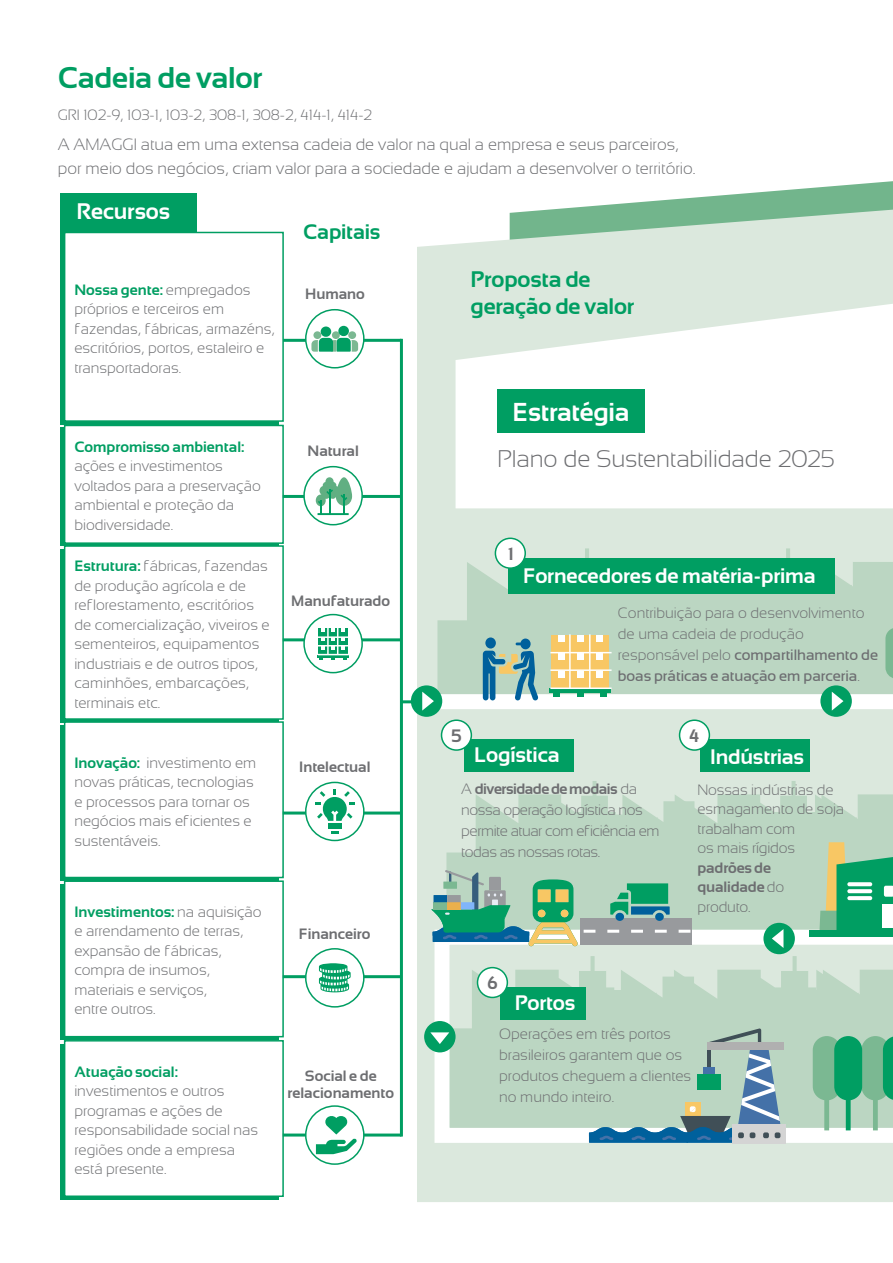
<style>
.page{position:relative;width:893px;height:1263px;background:#fff}
.page>*{position:absolute;margin:0;border:0;box-sizing:border-box;transform-origin:0 0}
.t1{font:700 30px "Sansation AMAGGI";letter-spacing:-.01em;color:#009e62}
.t2{font:700 25.95px "Sansation AMAGGI";letter-spacing:-.01em;color:#fff}
.t3{font:300 24.15px "Sansation AMAGGI";letter-spacing:-.005em;color:#6d6e71}
.t4{font:700 22.5px/27px "Sansation AMAGGI";letter-spacing:-.005em;color:#009e62}
.t5{font:700 22.5px "Sansation AMAGGI";letter-spacing:-.005em;color:#fff}
.t6{font:700 21px "Sansation AMAGGI";letter-spacing:-.01em;color:#fff}
.t7{font:700 21px "Sansation AMAGGI";letter-spacing:-.01em;color:#009e62}
.t8{font:700 18px "Sansation AMAGGI";color:#6d6e71}
.t9{font:300 16.5px/24px "Sansation AMAGGI";color:#6d6e71}
.t10{font:300 15px/19.5px "Sansation AMAGGI";color:#6d6e71}
.t11{font:700 15px/19.5px "Sansation AMAGGI";letter-spacing:-.005em;color:#6d6e71;text-align:center}
.t12{font:300 15px/21px "Sansation AMAGGI";letter-spacing:-.03em;color:#6d6e71}
.t13{font:700 15px "Sansation AMAGGI";color:#009e62}
.s1{font-weight:700;color:#009e62}
.s2{font-weight:600}
.s3{font-weight:700}
.s4{font-weight:300}
</style>
<div class="page">
<svg style="left:545px;top:181px;width:348px;height:29px"></svg>
<svg style="left:417px;top:210px;width:476px;height:992px;background:#d6e5d9"></svg>
<div style="left:60px;top:427px;width:219px;height:119px;background:#009e62"></div>
<div style="left:64px;top:425px;width:220px;height:119px;background:#fff;border:2px solid #009e62"></div>
<div style="left:60px;top:549px;width:219px;height:174px;background:#009e62"></div>
<div style="left:64px;top:545px;width:220px;height:175px;background:#fff;border:2px solid #009e62"></div>
<div style="left:60px;top:725px;width:219px;height:156px;background:#009e62"></div>
<div style="left:64px;top:721px;width:220px;height:157px;background:#fff;border:2px solid #009e62"></div>
<div style="left:60px;top:884px;width:219px;height:156px;background:#009e62"></div>
<div style="left:64px;top:880px;width:220px;height:157px;background:#fff;border:2px solid #009e62"></div>
<div style="left:60px;top:1044px;width:219px;height:155px;background:#009e62"></div>
<div style="left:64px;top:1040px;width:220px;height:157px;background:#fff;border:2px solid #009e62"></div>
<hr style="left:400px;top:339px;width:3px;height:797px;background:#009e62">
<hr style="left:401px;top:700px;width:32px;height:3px;background:#009e62">
<svg style="left:456px;top:304px;width:437px;height:204px"></svg>
<div style="left:497px;top:389px;width:148px;height:44px;background:#009e62"></div>
<svg style="left:411px;top:687px;width:482px;height:463px;background:#dbe9de"></svg>
<div style="left:411px;top:685px;width:31px;height:32px;background:#009e62;border-radius:50%"></div>
<div style="left:820px;top:685px;width:32px;height:32px;background:#009e62;border-radius:50%"></div>
<div style="left:424px;top:1021px;width:32px;height:31px;background:#009e62;border-radius:50%"></div>
<div style="left:763px;top:923px;width:32px;height:31px;background:#009e62;border-radius:50%"></div>
<div style="left:465px;top:740px;width:109px;height:32px;background:#009e62"></div>
<svg style="left:422px;top:548px;width:471px;height:162px;background:#a4d0b7"></svg>
<div style="left:485px;top:637px;width:11px;height:11px;background:#00609c;border-radius:50%"></div>
<div style="left:60px;top:193px;width:137px;height:44px;background:#009e62"></div>
<hr style="left:283px;top:339px;width:118px;height:3px;background:#009e62">
<div style="left:306px;top:310px;width:58px;height:58px;background:#fff;border-radius:50%"></div>
<div style="left:305px;top:309px;width:60px;height:59px;border:2px solid #009e62;border-radius:50%"></div>
<svg style="left:311px;top:326px;width:47px;height:26px"></svg>
<hr style="left:283px;top:811px;width:118px;height:3px;background:#009e62">
<div style="left:306px;top:782px;width:58px;height:58px;background:#fff;border-radius:50%"></div>
<div style="left:305px;top:782px;width:60px;height:59px;border:2px solid #009e62;border-radius:50%"></div>
<svg style="left:331px;top:831px;width:8px;height:3px"></svg>
<svg style="left:315px;top:789px;width:40px;height:32px"></svg>
<div style="left:328px;top:823px;width:13px;height:6px;background:#009e62"></div>
<hr style="left:283px;top:975px;width:118px;height:3px;background:#009e62">
<div style="left:306px;top:949px;width:58px;height:58px;background:#fff;border-radius:50%"></div>
<div style="left:305px;top:948px;width:60px;height:59px;border:2px solid #009e62;border-radius:50%"></div>
<svg style="left:319px;top:963px;width:32px;height:29px"></svg>
<hr style="left:283px;top:495px;width:118px;height:3px;background:#009e62">
<div style="left:304px;top:467px;width:58px;height:58px;background:#fff;border-radius:50%"></div>
<div style="left:303px;top:466px;width:60px;height:59px;border:2px solid #009e62;border-radius:50%"></div>
<hr style="left:283px;top:1133px;width:118px;height:3px;background:#009e62">
<svg style="left:306px;top:1106px;width:58px;height:58px"></svg>
<div style="left:305px;top:1105px;width:60px;height:60px;border:2px solid #009e62;border-radius:50%"></div>
<svg style="left:316px;top:1115px;width:41px;height:39px"></svg>
<div style="left:60px;top:236px;width:219px;height:189px;background:#009e62"></div>
<div style="left:64px;top:232px;width:220px;height:190px;background:#fff;border:2px solid #009e62"></div>
<hr style="left:283px;top:638px;width:118px;height:3px;background:#009e62">
<div style="left:304px;top:615px;width:58px;height:58px;background:#fff;border-radius:50%"></div>
<div style="left:303px;top:614px;width:60px;height:59px;border:2px solid #009e62;border-radius:50%"></div>
<svg style="left:318px;top:628px;width:30px;height:26px"></svg>
<hr style="left:317px;top:655px;width:32px;height:2px;background:#009e62">
<svg style="left:322px;top:628px;width:3px;height:12px"></svg>
<hr style="left:327px;top:628px;width:2px;height:27px;background:#fff">
<hr style="left:318px;top:636px;width:31px;height:2px;background:#fff">
<hr style="left:318px;top:645px;width:31px;height:1px;background:#fff">
<svg style="left:331px;top:628px;width:15px;height:31px"></svg>
<div style="left:495px;top:538px;width:30px;height:30px;background:#fff;border-radius:50%"></div>
<div style="left:495px;top:537px;width:31px;height:32px;border:2px solid #009e62;border-radius:50%"></div>
<div style="left:441px;top:720px;width:30px;height:30px;background:#fff;border-radius:50%"></div>
<div style="left:441px;top:719px;width:31px;height:32px;border:2px solid #009e62;border-radius:50%"></div>
<div style="left:700px;top:740px;width:110px;height:32px;background:#009e62"></div>
<div style="left:680px;top:720px;width:29px;height:30px;background:#fff;border-radius:50%"></div>
<div style="left:679px;top:719px;width:31px;height:32px;border:2px solid #009e62;border-radius:50%"></div>
<svg style="left:431px;top:781px;width:462px;height:167px;background:#abcfba"></svg>
<div style="left:732px;top:1125px;width:54px;height:19px;background:#d4d4d4"></div>
<svg style="left:430px;top:956px;width:463px;height:187px;background:#aed0bf"></svg>
<svg style="left:316px;top:477px;width:36px;height:38px"></svg>
<hr style="left:318px;top:513px;width:31px;height:2px;background:#009e62">
<h1 class="t1" style="left:58px;top:61px;width:206px">Cadeia de valor</h1>
<p class="t10" style="left:58px;top:106px;width:316px">GRI 102-9, 103-1, 103-2, 308-1, 308-2, 414-1, 414-2</p>
<p class="t9" style="left:58px;top:132px;width:639px">A AMAGGI atua em uma extensa cadeia de valor na qual a empresa e seus parceiros, por meio dos negócios, criam valor para a sociedade e ajudam a desenvolver o território.</p>
<h3 class="t5" style="left:77px;top:198px;width:95px">Recursos</h3>
<p class="t10" style="left:74px;top:280px;width:202px"><span class="s1">Nossa gente:</span> empregados próprios e terceiros em fazendas, fábricas, armazéns, escritórios, portos, estaleiro e transportadoras.</p>
<h3 class="t7" style="left:303px;top:220px;width:79px">Capitais</h3>
<p class="t11" style="left:305px;top:284px;width:61px">Humano</p>
<p class="t13" style="left:74px;top:438px;width:172px">Compromisso ambiental:</p>
<p class="t10" style="left:74px;top:456px;width:188px">ações e investimentos voltados para a preservação ambiental e proteção da biodiversidade.</p>
<p class="t10" style="left:74px;top:556px;width:197px"><span class="s1">Estrutura:</span> fábricas, fazendas de produção agrícola e de reflorestamento, escritórios de comercialização, viveiros e sementeiros, equipamentos industriais e de outros tipos, caminhões, embarcações, terminais etc.</p>
<p class="t11" style="left:307px;top:441px;width:53px">Natural</p>
<p class="t11" style="left:291px;top:590px;width:101px">Manufaturado</p>
<p class="t10" style="left:74px;top:753px;width:184px"><span class="s1">Inovação:</span> investimento em novas práticas, tecnologias e processos para tornar os negócios mais eficientes e sustentáveis.</p>
<p class="t11" style="left:299px;top:757px;width:73px">Intelectual</p>
<p class="t10" style="left:74px;top:902px;width:189px"><span class="s1">Investimentos:</span> na aquisição e arrendamento de terras, expansão de fábricas, compra de insumos, materiais e serviços,<br>entre outros.</p>
<p class="t13" style="left:74px;top:1063px;width:105px">Atuação social:</p>
<p class="t10" style="left:74px;top:1081px;width:185px">investimentos e outros programas e ações de responsabilidade social nas regiões onde a empresa está presente.</p>
<p class="t11" style="left:299px;top:924px;width:73px">Financeiro</p>
<p class="t11" style="left:287px;top:1067px;width:108px;line-height:16.5px">Social e de relacionamento</p>
<h3 class="t4" style="left:470px;top:265px;width:165px">Proposta de geração de valor</h3>
<h2 class="t2" style="left:513px;top:397px;width:118px">Estratégia</h2>
<h3 class="t3" style="left:497px;top:445px;width:339px">Plano de Sustentabilidade 2025</h3>
<p class="t8" style="left:508px;top:543px;width:7px">1</p>
<h3 class="t6" style="left:523px;top:564px;width:294px">Fornecedores de matéria-prima</h3>
<p class="t10" style="left:618px;top:602px;width:262px;line-height:21px">Contribuição para o desenvolvimento de uma cadeia de produção responsável pelo <span class="s2">compartilhamento de boas práticas e atuação em parceria</span>.</p>
<p class="t8" style="left:451px;top:725px;width:12px">5</p>
<p class="t8" style="left:689px;top:725px;width:11px">4</p>
<h3 class="t6" style="left:474px;top:743px;width:87px">Logística</h3>
<p class="t12" style="left:461px;top:778px;width:200px">A <span class="s3">diversidade de modais</span> da nossa operação logística nos permite atuar com eficiência em todas as nossas rotas.</p>
<p class="t8" style="left:487px;top:973px;width:12px">6</p>
<h3 class="t6" style="left:515px;top:991px;width:62px">Portos</h3>
<h3 class="t6" style="left:710px;top:745px;width:96px">Indústrias</h3>
<p class="t10" style="left:697px;top:780px;width:148px">Nossas indústrias de esmagamento de soja trabalham com<br>os mais rígidos</p>
<p class="t11" style="left:697px;top:858px;width:88px;text-align:left">padrões de qualidade <span class="s4">do produto.</span></p>
<p class="t10" style="left:499px;top:1024px;width:194px;line-height:21px">Operações em três portos brasileiros garantem que os produtos cheguem a clientes no mundo inteiro.</p>
</div>
